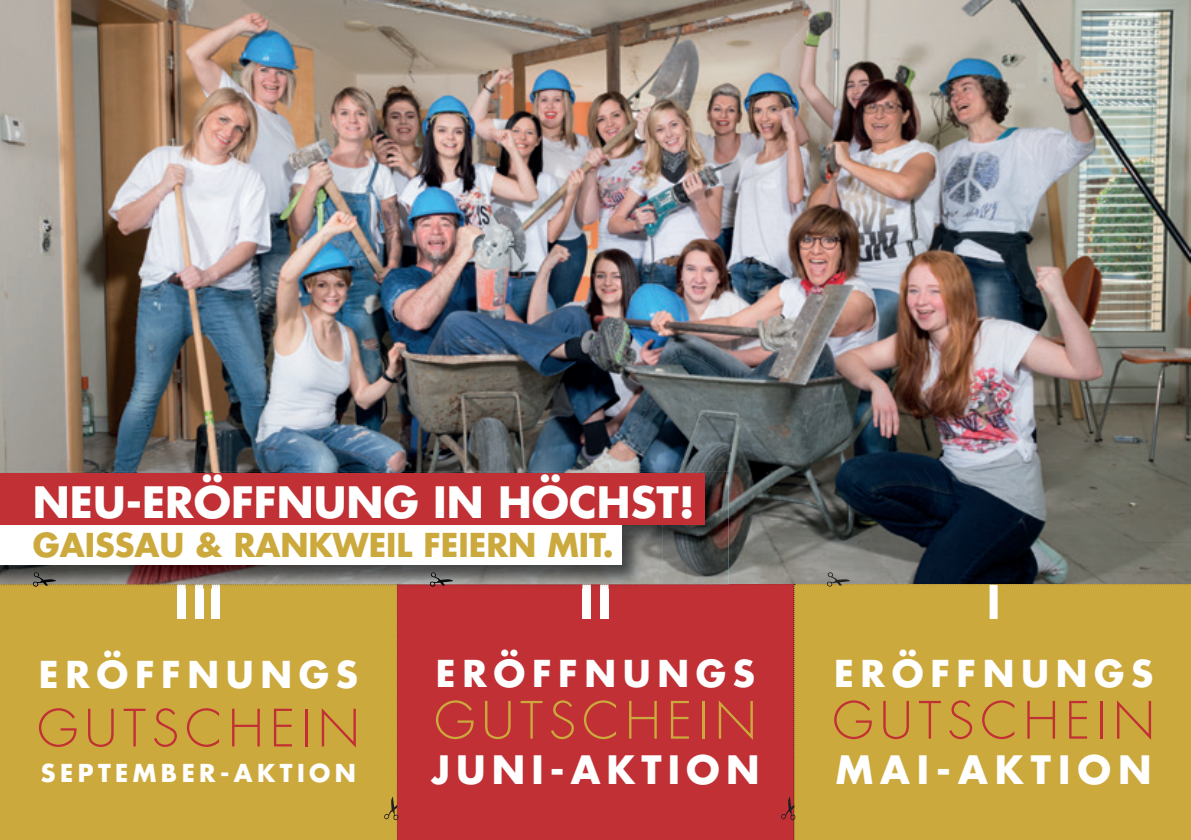
<style>
.page{position:relative;width:1191px;height:840px;background:#fff}
.page>*{position:absolute;margin:0;border:0;box-sizing:border-box;transform-origin:0 0}
.t1{font:300 50px "Futura";letter-spacing:.12em;color:#c13035}
.t2{font:300 50px "Futura";letter-spacing:.12em;color:#cca93d}
.t3{font:700 42px "Futura";color:#fff}
.t4{font:700 38px "Futura";letter-spacing:.16em;color:#fff}
.t5{font:700 38px "Futura";letter-spacing:.185em;color:#fff}
.t6{font:700 36px "Futura";letter-spacing:.185em;color:#fff}
.t7{font:700 32px "Futura";color:#cca93d}
.t8{font:700 24px "Futura";letter-spacing:.185em;color:#fff}
</style>
<div class="page">
<img style="left:1083px;top:0;width:108px;height:572px">
<img style="left:0;top:0;width:1083px;height:572px">
<img style="left:0;top:471px;width:192px;height:101px">
<img style="left:331px;top:471px;width:187px;height:101px">
<img style="left:662px;top:471px;width:66px;height:101px">
<svg style="left:0;top:572px;width:1191px;height:268px;background:#c4803d"></svg>
<div style="left:0;top:472px;width:704px;height:52px;background:#c13035"></div>
<div style="left:0;top:524px;width:621px;height:40px;background:#fff"></div>
<p class="t3" style="left:33px;top:473px;width:663px">NEU-ERÖFFNUNG IN HÖCHST!</p>
<p class="t7" style="left:33px;top:522px;width:582px">GAISSAU &amp; RANKWEIL FEIERN MIT.</p>
<p class="t6" style="left:39px;top:649px;width:321px">ERÖFFNUNGS</p>
<h1 class="t1" style="left:37px;top:695px;width:324px">GUTSCHEIN</h1>
<p class="t8" style="left:41px;top:756px;width:317px">SEPTEMBER-AKTION</p>
<p class="t6" style="left:436px;top:647px;width:321px">ERÖFFNUNGS</p>
<h1 class="t2" style="left:434px;top:688px;width:324px">GUTSCHEIN</h1>
<p class="t4" style="left:431px;top:743px;width:329px">JUNI-AKTION</p>
<p class="t6" style="left:834px;top:647px;width:321px">ERÖFFNUNGS</p>
<h1 class="t1" style="left:832px;top:688px;width:324px">GUTSCHEIN</h1>
<p class="t5" style="left:836px;top:743px;width:317px">MAI-AKTION</p>
</div>
